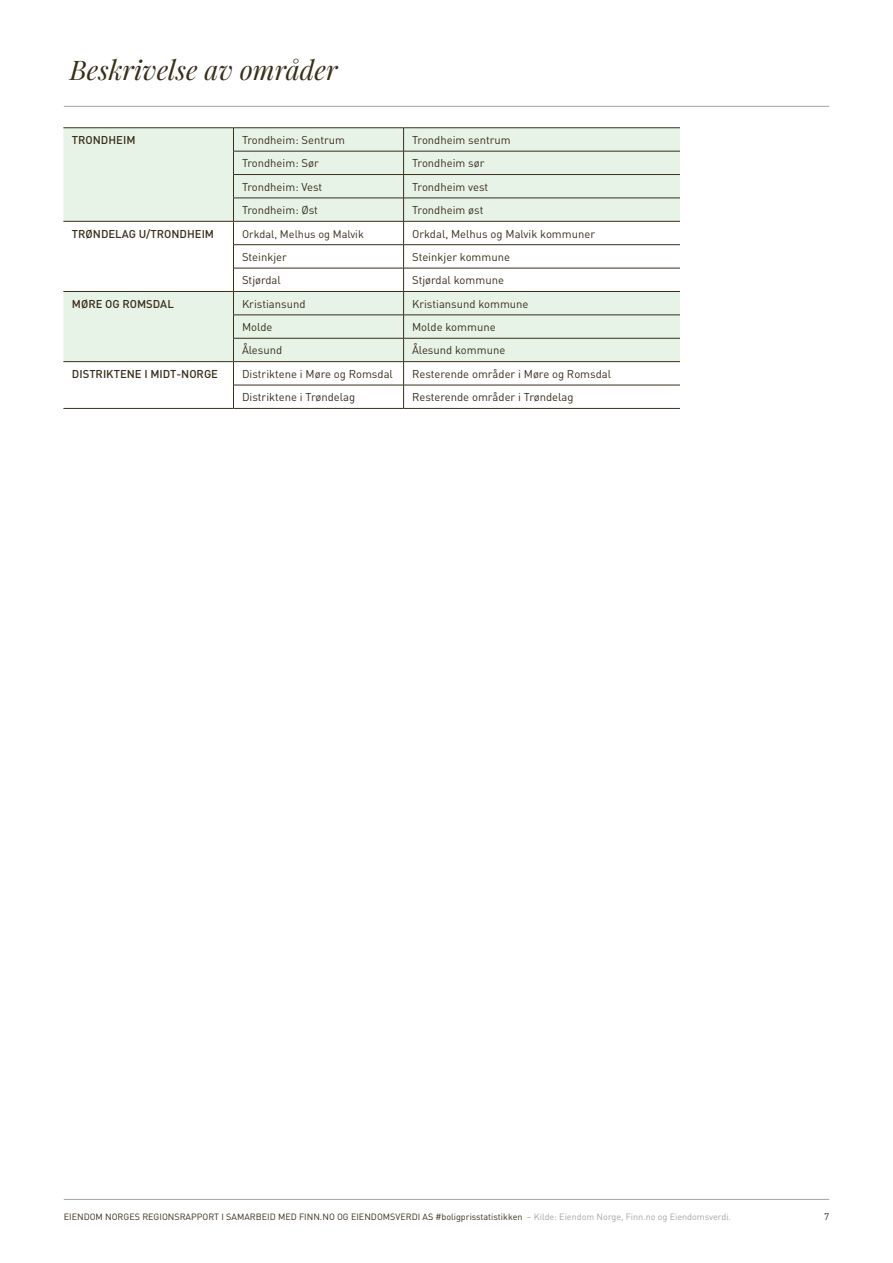
<style>
.page{position:relative;width:893px;height:1263px;background:#fff}
.page>*{position:absolute;margin:0;border:0;box-sizing:border-box;transform-origin:0 0}
.t1{font:italic 27px "Playfair Display";color:#382e19}
.t2{font:11.25px "DIN";color:#382e19}
.t3{font:500 11.25px "DIN";color:#382e19}
.t4{font:10.95px "DIN";color:#382e19}
.t5{font:9.75px "DIN";color:#382e19}
.t6{font:9px "DIN";color:#382e19}
.s1{color:#a1a5a7}
</style>
<div class="page">
<hr style="left:64px;top:106px;width:765px;height:1px;background:#a1a5a7">
<hr style="left:64px;top:1199px;width:765px;height:1px;background:#a1a5a7">
<div style="left:63px;top:128px;width:617px;height:93px;background:#e8f3e8"></div>
<svg style="left:63px;top:222px;width:617px;height:186px"></svg>
<hr style="left:63px;top:127px;width:170px;height:1px;background:#382e19">
<hr style="left:233px;top:127px;width:171px;height:1px;background:#382e19">
<hr style="left:404px;top:127px;width:276px;height:1px;background:#382e19">
<svg style="left:233px;top:128px;width:1px;height:280px"></svg>
<hr style="left:233px;top:151px;width:171px;height:1px;background:#382e19">
<hr style="left:404px;top:151px;width:276px;height:1px;background:#382e19">
<hr style="left:233px;top:174px;width:171px;height:1px;background:#382e19">
<hr style="left:404px;top:174px;width:276px;height:1px;background:#382e19">
<hr style="left:233px;top:198px;width:171px;height:1px;background:#382e19">
<hr style="left:404px;top:198px;width:276px;height:1px;background:#382e19">
<hr style="left:233px;top:244px;width:171px;height:1px;background:#382e19">
<hr style="left:404px;top:244px;width:276px;height:1px;background:#382e19">
<hr style="left:233px;top:268px;width:171px;height:1px;background:#382e19">
<hr style="left:404px;top:268px;width:276px;height:1px;background:#382e19">
<hr style="left:233px;top:315px;width:171px;height:1px;background:#382e19">
<hr style="left:404px;top:315px;width:276px;height:1px;background:#382e19">
<hr style="left:233px;top:338px;width:171px;height:1px;background:#382e19">
<hr style="left:404px;top:338px;width:276px;height:1px;background:#382e19">
<hr style="left:233px;top:385px;width:171px;height:1px;background:#382e19">
<hr style="left:404px;top:385px;width:276px;height:1px;background:#382e19">
<hr style="left:63px;top:291px;width:170px;height:1px;background:#382e19">
<hr style="left:233px;top:291px;width:170px;height:1px;background:#382e19">
<hr style="left:404px;top:291px;width:276px;height:1px;background:#382e19">
<hr style="left:63px;top:361px;width:170px;height:1px;background:#382e19">
<hr style="left:233px;top:361px;width:170px;height:1px;background:#382e19">
<hr style="left:404px;top:361px;width:276px;height:1px;background:#382e19">
<hr style="left:63px;top:408px;width:170px;height:1px;background:#382e19">
<hr style="left:233px;top:408px;width:171px;height:1px;background:#382e19">
<hr style="left:404px;top:408px;width:276px;height:1px;background:#382e19">
<hr style="left:63px;top:221px;width:170px;height:1px;background:#382e19">
<hr style="left:233px;top:221px;width:170px;height:1px;background:#382e19">
<hr style="left:404px;top:221px;width:276px;height:1px;background:#382e19">
<svg style="left:403px;top:128px;width:1px;height:280px"></svg>
<h1 class="t1" style="left:70px;top:52px;width:269px">Beskrivelse av områder</h1>
<p class="t3" style="left:72px;top:133px;width:65px">TRONDHEIM</p>
<p class="t2" style="left:242px;top:133px;width:105px">Trondheim: Sentrum</p>
<p class="t2" style="left:412px;top:133px;width:100px">Trondheim sentrum</p>
<p class="t2" style="left:242px;top:156px;width:78px">Trondheim: Sør</p>
<p class="t2" style="left:412px;top:156px;width:74px">Trondheim sør</p>
<p class="t2" style="left:242px;top:180px;width:82px">Trondheim: Vest</p>
<p class="t2" style="left:412px;top:180px;width:78px">Trondheim vest</p>
<p class="t2" style="left:242px;top:203px;width:78px">Trondheim: Øst</p>
<p class="t2" style="left:412px;top:203px;width:73px">Trondheim øst</p>
<p class="t3" style="left:72px;top:227px;width:144px">TRØNDELAG U/TRONDHEIM</p>
<p class="t4" style="left:242px;top:227px;width:123px">Orkdal, Melhus og Malvik</p>
<p class="t2" style="left:412px;top:227px;width:184px">Orkdal, Melhus og Malvik kommuner</p>
<p class="t2" style="left:242px;top:250px;width:46px">Steinkjer</p>
<p class="t2" style="left:412px;top:250px;width:99px">Steinkjer kommune</p>
<p class="t2" style="left:242px;top:273px;width:40px">Stjørdal</p>
<p class="t2" style="left:412px;top:273px;width:93px">Stjørdal kommune</p>
<p class="t3" style="left:72px;top:297px;width:103px">MØRE OG ROMSDAL</p>
<p class="t2" style="left:242px;top:297px;width:65px">Kristiansund</p>
<p class="t2" style="left:412px;top:297px;width:118px">Kristiansund kommune</p>
<p class="t2" style="left:242px;top:320px;width:32px">Molde</p>
<p class="t2" style="left:412px;top:320px;width:85px">Molde kommune</p>
<p class="t2" style="left:242px;top:343px;width:42px">Ålesund</p>
<p class="t2" style="left:412px;top:343px;width:95px">Ålesund kommune</p>
<p class="t3" style="left:72px;top:367px;width:148px">DISTRIKTENE I MIDT-NORGE</p>
<p class="t2" style="left:242px;top:367px;width:152px">Distriktene i Møre og Romsdal</p>
<p class="t2" style="left:412px;top:367px;width:201px">Resterende områder i Møre og Romsdal</p>
<p class="t2" style="left:242px;top:390px;width:115px">Distriktene i Trøndelag</p>
<p class="t2" style="left:412px;top:390px;width:163px">Resterende områder i Trøndelag</p>
<p class="t6" style="left:64px;top:1211px;width:669px">EIENDOM NORGES REGIONSRAPPORT I SAMARBEID MED FINN.NO OG EIENDOMSVERDI AS #boligprisstatistikken <span class="s1">– Kilde: Eiendom Norge, Finn.no og Eiendomsverdi.</span></p>
<p class="t5" style="left:824px;top:1210px;width:7px">7</p>
</div>
